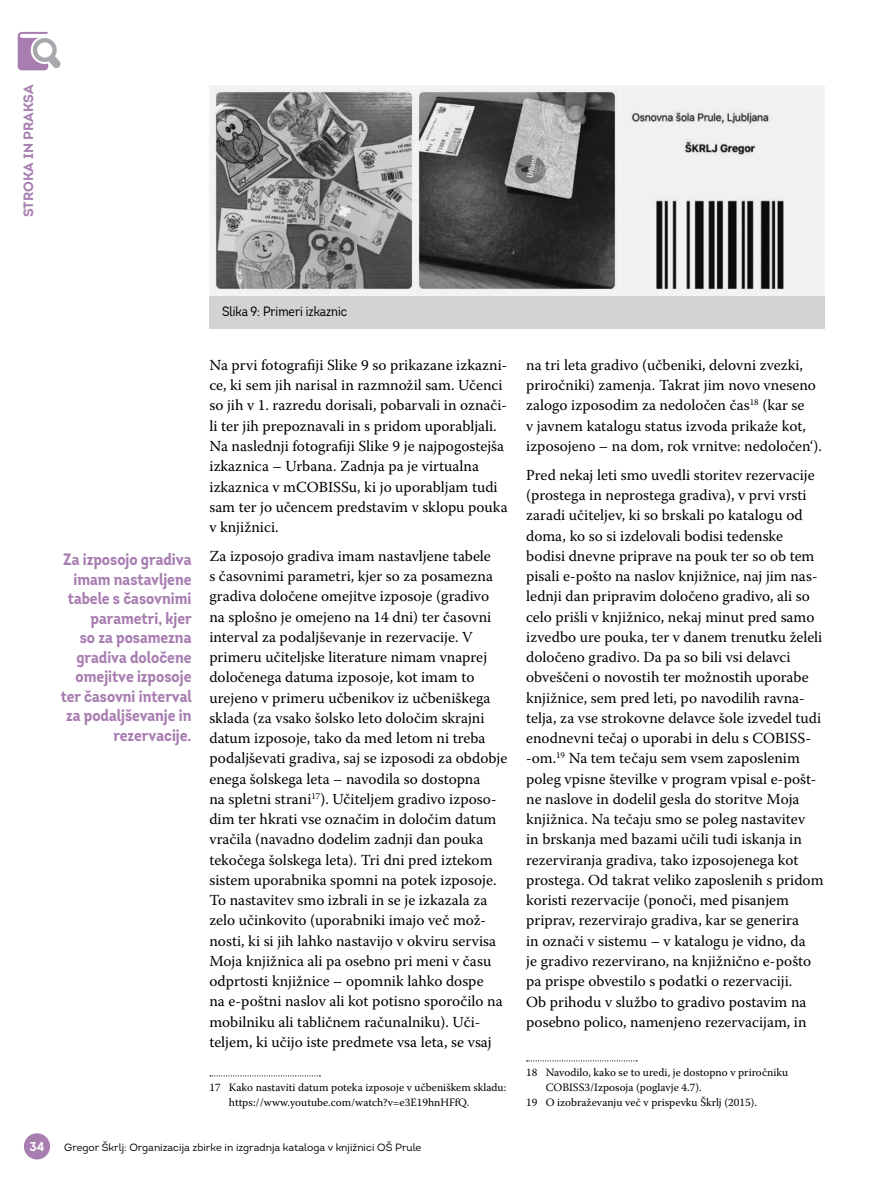
<style>
.page{position:relative;width:893px;height:1191px;background:#fff}
.page>*{position:absolute;margin:0;border:0;box-sizing:border-box;transform-origin:0 0}
.t1{font:700 16.5px/19.5px "Intro Cond";color:#a87eb1;text-align:right}
.t2{font:15.3px/20.2px "Warnock Pro";color:#000}
.t3{font:13.5px "Intro Cond";color:#000}
.t4{font:700 13.5px "Intro";color:#a87eb1}
.t5{font:700 12.75px "Intro";color:#fff}
.t6{font:11.25px/15px "Warnock Pro";color:#000}
.t7{font:10.5px "Intro";color:#000}
</style>
<div class="page">
<div style="left:24px;top:1133px;width:26px;height:26px;background:#a87eb1;border-radius:50%"></div>
<svg style="left:18px;top:32px;width:43px;height:38px"></svg>
<svg style="left:210px;top:1075px;width:110px;height:1px"></svg>
<svg style="left:527px;top:1060px;width:110px;height:1px"></svg>
<div style="left:209px;top:85px;width:616px;height:244px;background:#d1d3d4"></div>
<img style="left:209px;top:85px;width:616px;height:210px">
<p class="t4" style="left:20px;top:217px;width:134px;rotate:-90deg">STROKA IN PRAKSA</p>
<p class="t5" style="left:29px;top:1137px;width:17px">34</p>
<p class="t1" style="left:61px;top:549px;width:132px">Za izposojo gradiva imam nastavljene tabele s časovnimi parametri, kjer<br>so za posamezna gradiva določene omejitve izposoje ter časovni interval za podaljševanje in rezervacije.</p>
<p class="t3" style="left:222px;top:303px;width:127px">Slika 9: Primeri izkaznic</p>
<p class="t2" style="left:209px;top:354px;width:300px">Na prvi fotografiji Slike 9 so prikazane izkazni&shy;ce, ki sem jih narisal in razmnožil sam. Učenci so jih v 1. razredu dorisali, pobarvali in označi&shy;li ter jih prepoznavali in s pridom uporabljali.<br>Na naslednji fotografiji Slike 9 je najpogostejša izkaznica – Urbana. Zadnja pa je virtualna izkaznica v mCOBISSu, ki jo uporabljam tudi sam ter jo učencem predstavim v sklopu pouka v knjižnici.</p>
<p class="t2" style="left:209px;top:545px;width:299px">Za izposojo gradiva imam nastavljene tabele<br>s časovnimi parametri, kjer so za posamezna gradiva določene omejitve izposoje (gradivo na splošno je omejeno na 14 dni) ter časovni interval za podaljševanje in rezervacije. V primeru učiteljske literature nimam vnaprej določenega datuma izposoje, kot imam to urejeno v primeru učbenikov iz učbeniškega sklada (za vsako šolsko leto določim skrajni datum izposoje, tako da med letom ni treba podaljševati gradiva, saj se izposodi za obdobje enega šolskega leta – navodila so dostopna<br>na spletni strani<sup>17</sup>). Učiteljem gradivo izposo&shy;dim ter hkrati vse označim in določim datum vračila (navadno dodelim zadnji dan pouka tekočega šolskega leta). Tri dni pred iztekom sistem uporabnika spomni na potek izposoje.<br>To nastavitev smo izbrali in se je izkazala za zelo učinkovito (uporabniki imajo več mož&shy;nosti, ki si jih lahko nastavijo v okviru servisa Moja knjižnica ali pa osebno pri meni v času odprtosti knjižnice – opomnik lahko dospe<br>na e-poštni naslov ali kot potisno sporočilo na mobilniku ali tabličnem računalniku). Uči&shy;teljem, ki učijo iste predmete vsa leta, se vsaj</p>
<p class="t6" style="left:229px;top:1079px;width:279px;text-indent:-19px">17 Kako nastaviti datum poteka izposoje v učbeniškem skladu: https://www.youtube.com/watch?v=e3E19hnHFfQ.</p>
<p class="t7" style="left:64px;top:1140px;width:359px">Gregor Škrlj: Organizacija zbirke in izgradnja kataloga v knjižnici OŠ Prule</p>
<p class="t2" style="left:526px;top:354px;width:297px">na tri leta gradivo (učbeniki, delovni zvezki, priročniki) zamenja. Takrat jim novo vneseno zalogo izposodim za nedoločen čas<sup>18</sup> (kar se<br>v javnem katalogu status izvoda prikaže kot‚ izposojeno – na dom, rok vrnitve: nedoločen‘).</p>
<p class="t2" style="left:526px;top:464px;width:299px">Pred nekaj leti smo uvedli storitev rezervacije (prostega in neprostega gradiva), v prvi vrsti zaradi učiteljev, ki so brskali po katalogu od doma, ko so si izdelovali bodisi tedenske bodisi dnevne priprave na pouk ter so ob tem pisali e-pošto na naslov knjižnice, naj jim nas&shy;lednji dan pripravim določeno gradivo, ali so celo prišli v knjižnico, nekaj minut pred samo izvedbo ure pouka, ter v danem trenutku želeli določeno gradivo. Da pa so bili vsi delavci obveščeni o novostih ter možnostih uporabe knjižnice, sem pred leti, po navodilih ravna&shy;telja, za vse strokovne delavce šole izvedel tudi enodnevni tečaj o uporabi in delu s COBISS--om.<sup>19</sup> Na tem tečaju sem vsem zaposlenim poleg vpisne številke v program vpisal e-pošt&shy;ne naslove in dodelil gesla do storitve Moja knjižnica. Na tečaju smo se poleg nastavitev<br>in brskanja med bazami učili tudi iskanja in rezerviranja gradiva, tako izposojenega kot prostega. Od takrat veliko zaposlenih s pridom koristi rezervacije (ponoči, med pisanjem priprav, rezervirajo gradiva, kar se generira<br>in označi v sistemu – v katalogu je vidno, da<br>je gradivo rezervirano, na knjižnično e-pošto pa prispe obvestilo s podatki o rezervaciji.<br>Ob prihodu v službo to gradivo postavim na posebno polico, namenjeno rezervacijam, in</p>
<p class="t6" style="left:526px;top:1064px;width:263px">18 Navodilo, kako se to uredi, je dostopno v priročniku</p>
<p class="t6" style="left:546px;top:1079px;width:157px">COBISS3/Izposoja (poglavje 4.7).</p>
<p class="t6" style="left:526px;top:1094px;width:232px">19 O izobraževanju več v prispevku Škrlj (2015).</p>
</div>
